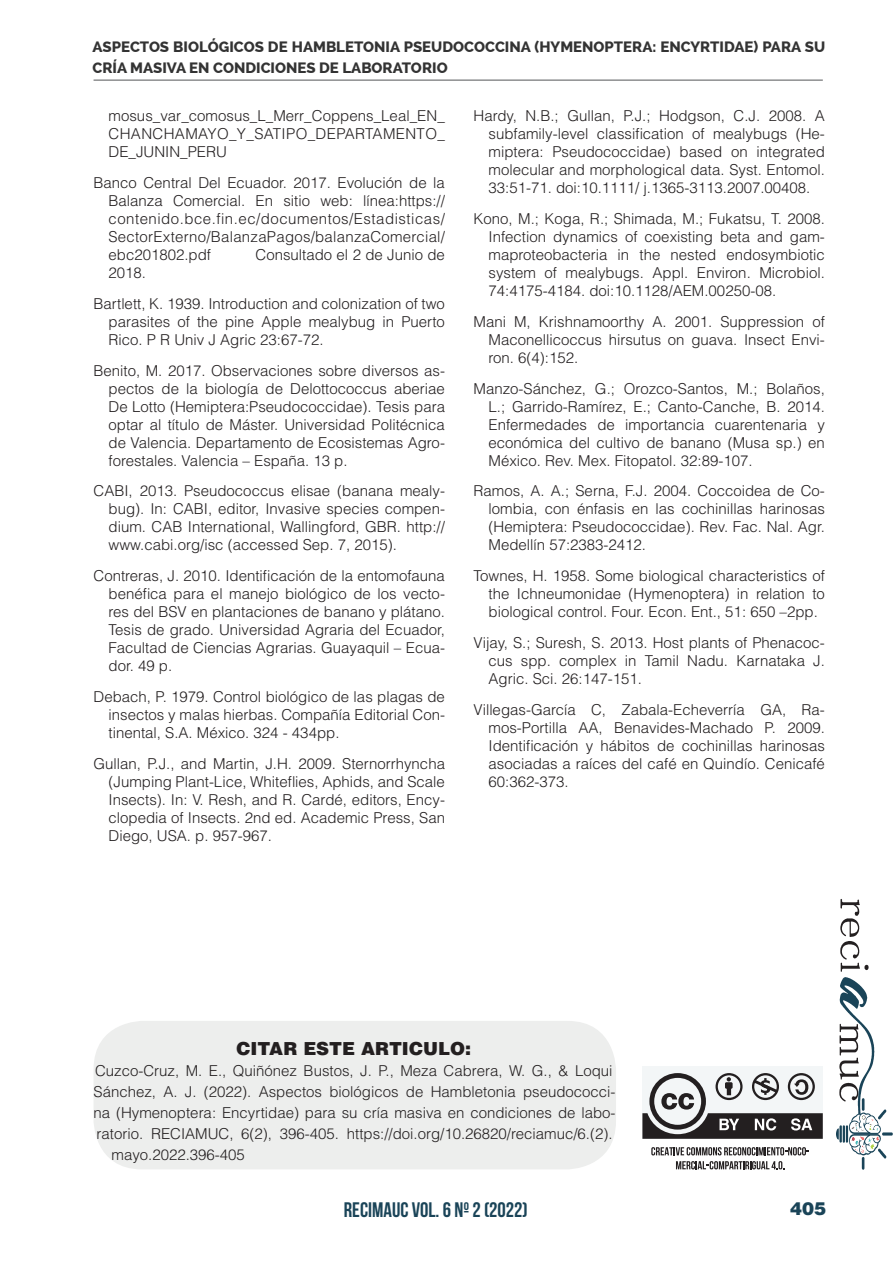
<style>
.page{position:relative;width:893px;height:1263px;background:#fff}
.page>*{position:absolute;margin:0;border:0;box-sizing:border-box;transform-origin:0 0}
.t1{font:700 21px "Bebas Neue";color:#1a4458}
.t2{font:900 18px "Helvetica LT Std";color:#231f20}
.t3{font:900 18px "Helvetica LT Std";color:#1a4458}
.t4{font:300 15px/18px "Helvetica LT Std";color:#231f20;text-align:justify}
.t5{font:800 15px/21px "Raleway";color:#333}
</style>
<div class="page">
<hr style="left:94px;top:80px;width:729px;height:1px;background:#545557">
<svg style="left:836px;top:899px;width:57px;height:271px"></svg>
<div style="left:94px;top:1021px;width:522px;height:148px;background:#edeeed;border-radius:49px"></div>
<svg style="left:651px;top:1147px;width:158px;height:8px"></svg>
<svg style="left:676px;top:1161px;width:108px;height:8px"></svg>
<div style="left:642px;top:1066px;width:181px;height:73px;background:#f3f6f7"></div>
<svg style="left:642px;top:1073px;width:181px;height:66px"></svg>
<p class="t5" style="left:92px;top:37px;width:734px">ASPECTOS BIOLÓGICOS DE HAMBLETONIA PSEUDOCOCCINA (HYMENOPTERA: ENCYRTIDAE) PARA SU<br>CRÍA MASIVA EN CONDICIONES DE LABORATORIO</p>
<p class="t4" style="left:109px;top:107px;width:338px">mosus_var_comosus_L_Merr_Coppens_Leal_EN_ CHANCHAMAYO_Y_SATIPO_DEPARTAMENTO_ DE_JUNIN_PERU</p>
<p class="t4" style="left:109px;top:174px;width:338px;text-indent:-15px">Banco Central Del Ecuador. 2017. Evolución de la Balanza Comercial. En sitio web: línea:https:// contenido.bce.fin.ec/documentos/Estadisticas/ SectorExterno/BalanzaPagos/balanzaComercial/ ebc201802.pdf</p>
<p class="t4" style="left:256px;top:246px;width:191px">Consultado el 2 de Junio de</p>
<p class="t4" style="left:109px;top:264px;width:39px">2018.</p>
<p class="t4" style="left:109px;top:294px;width:338px;text-indent:-15px">Bartlett, K. 1939. Introduction and colonization of two parasites of the pine Apple mealybug in Puerto Rico. P R Univ J Agric 23:67-72.</p>
<p class="t4" style="left:109px;top:361px;width:338px;text-indent:-15px">Benito, M. 2017. Observaciones sobre diversos as&shy;pectos de la biología de Delottococcus aberiae De Lotto (Hemiptera:Pseudococcidae). Tesis para optar al título de Máster. Universidad Politécnica de Valencia. Departamento de Ecosistemas Agro&shy;forestales. Valencia – España. 13 p.</p>
<p class="t4" style="left:109px;top:482px;width:338px;text-indent:-15px">CABI, 2013. Pseudococcus elisae (banana mealy&shy;bug). In: CABI, editor, Invasive species compen&shy;dium. CAB International, Wallingford, GBR. http:// www.cabi.org/isc (accessed Sep. 7, 2015).</p>
<p class="t4" style="left:109px;top:567px;width:338px;text-indent:-15px">Contreras, J. 2010. Identificación de la entomofauna benéfica para el manejo biológico de los vecto&shy;res del BSV en plantaciones de banano y plátano.<br>Tesis de grado. Universidad Agraria del Ecuador, Facultad de Ciencias Agrarias. Guayaquil – Ecua&shy;dor. 49 p.</p>
<p class="t4" style="left:109px;top:687px;width:338px;text-indent:-15px">Debach, P. 1979. Control biológico de las plagas de insectos y malas hierbas. Compañía Editorial Con&shy;tinental, S.A. México. 324 - 434pp.</p>
<p class="t4" style="left:109px;top:754px;width:338px;text-indent:-15px">Gullan, P.J., and Martin, J.H. 2009. Sternorrhyncha (Jumping Plant-Lice, Whiteflies, Aphids, and Scale Insects). In: V. Resh, and R. Cardé, editors, Ency&shy;clopedia of Insects. 2nd ed. Academic Press, San Diego, USA. p. 957-967.</p>
<p class="t4" style="left:488px;top:107px;width:338px;text-indent:-15px">Hardy, N.B.; Gullan, P.J.; Hodgson, C.J. 2008. A subfamily-level classification of mealybugs (He&shy;miptera: Pseudococcidae) based on integrated molecular and morphological data. Syst. Entomol.<br>33:51-71. doi:10.1111/ j.1365-3113.2007.00408.</p>
<p class="t4" style="left:488px;top:210px;width:338px;text-indent:-15px">Kono, M.; Koga, R.; Shimada, M.; Fukatsu, T. 2008.<br>Infection dynamics of coexisting beta and gam&shy;maproteobacteria in the nested endosymbiotic system of mealybugs. Appl. Environ. Microbiol.<br>74:4175-4184. doi:10.1128/AEM.00250-08.</p>
<p class="t4" style="left:488px;top:312px;width:338px;text-indent:-15px">Mani M, Krishnamoorthy A. 2001. Suppression of Maconellicoccus hirsutus on guava. Insect Envi&shy;ron. 6(4):152.</p>
<p class="t4" style="left:488px;top:379px;width:338px;text-indent:-15px">Manzo-Sánchez, G.; Orozco-Santos, M.; Bolaños, L.; Garrido-Ramírez, E.; Canto-Canche, B. 2014.<br>Enfermedades de importancia cuarentenaria y económica del cultivo de banano (Musa sp.) en México. Rev. Mex. Fitopatol. 32:89-107.</p>
<p class="t4" style="left:488px;top:482px;width:338px;text-indent:-15px">Ramos, A. A.; Serna, F.J. 2004. Coccoidea de Co&shy;lombia, con énfasis en las cochinillas harinosas (Hemiptera: Pseudococcidae). Rev. Fac. Nal. Agr.<br>Medellín 57:2383-2412.</p>
<p class="t4" style="left:488px;top:567px;width:338px;text-indent:-15px">Townes, H. 1958. Some biological characteristics of the Ichneumonidae (Hymenoptera) in relation to biological control. Four. Econ. Ent., 51: 650 –2pp.</p>
<p class="t4" style="left:488px;top:633px;width:338px;text-indent:-15px">Vijay, S.; Suresh, S. 2013. Host plants of Phenacoc&shy;cus spp. complex in Tamil Nadu. Karnataka J.<br>Agric. Sci. 26:147-151.</p>
<p class="t4" style="left:488px;top:700px;width:338px;text-indent:-15px">Villegas-García C, Zabala-Echeverría GA, Ra&shy;mos-Portilla AA, Benavides-Machado P. 2009.<br>Identificación y hábitos de cochinillas harinosas asociadas a raíces del café en Quindío. Cenicafé 60:362-373.</p>
<p class="t2" style="left:237px;top:1037px;width:236px">CITAR ESTE ARTICULO:</p>
<p class="t4" style="left:95px;top:1062px;width:519px">Cuzco-Cruz, M. E., Quiñónez Bustos, J. P., Meza Cabrera, W. G., &amp; Loqui</p>
<p class="t4" style="left:94px;top:1083px;width:524px">Sánchez, A. J. (2022). Aspectos biológicos de Hambletonia pseudococci-</p>
<p class="t4" style="left:94px;top:1104px;width:524px">na (Hymenoptera: Encyrtidae) para su cría masiva en condiciones de labo-</p>
<p class="t4" style="left:97px;top:1125px;width:517px">ratorio. RECIAMUC, 6(2), 396-405. https://doi.org/10.26820/reciamuc/6.(2).</p>
<p class="t4" style="left:112px;top:1146px;width:135px">mayo.2022.396-405</p>
<h1 class="t1" style="left:344px;top:1198px;width:185px">RECIMAUC VOL. 6 Nº 2 (2022)</h1>
<p class="t3" style="left:790px;top:1197px;width:38px">405</p>
</div>
